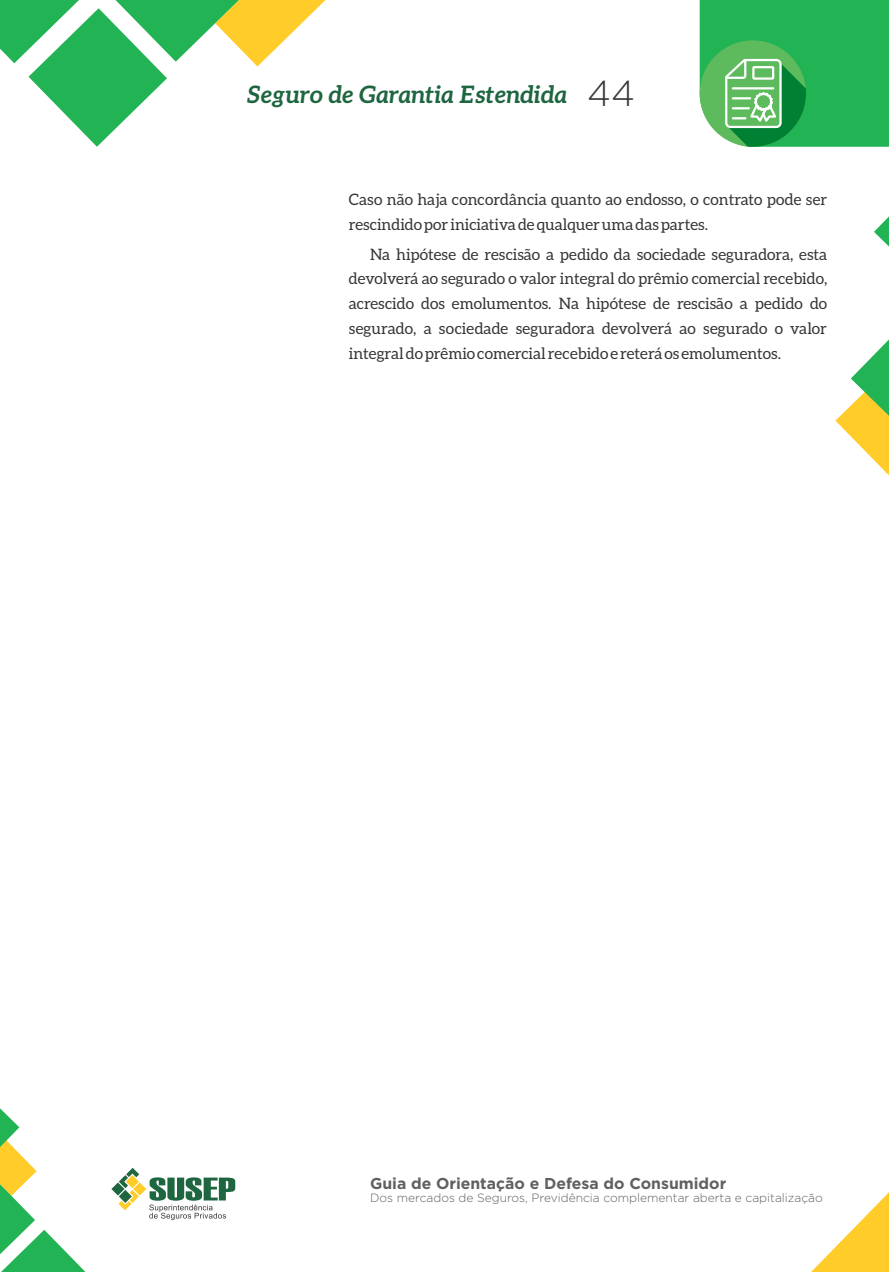
<style>
.page{position:relative;width:889px;height:1272px;background:#fff}
.page>*{position:absolute;margin:0;border:0;box-sizing:border-box;transform-origin:0 0}
.t1{font:300 36px "Gotham";color:#373435}
.t2{font:italic 700 24px "Aleo";color:#1e6640}
.t3{font:15.75px/24.8px "Aleo";color:#373435}
.t4{font:700 15.75px "Gotham";color:#606062}
.t5{font:300 12px "Gotham";color:#606062}
</style>
<div class="page">
<svg style="left:111px;top:1167px;width:124px;height:53px"></svg>
<svg style="left:812px;top:1192px;width:77px;height:79px"></svg>
<svg style="left:0;top:1108px;width:85px;height:163px"></svg>
<svg style="left:874px;top:216px;width:15px;height:31px"></svg>
<svg style="left:835px;top:339px;width:54px;height:137px"></svg>
<svg style="left:0;top:0;width:326px;height:147px"></svg>
<svg style="left:699px;top:0;width:190px;height:147px;background:#3bb660"></svg>
<h2 class="t2" style="left:247px;top:84px;width:322px">Seguro de Garantia Estendida</h2>
<h1 class="t1" style="left:587px;top:74px;width:49px">44</h1>
<p class="t3" style="left:349px;top:188px;width:480px">Caso não haja concordância quanto ao endosso, o contrato pode ser rescindido por iniciativa de qualquer uma das partes.</p>
<p class="t3" style="left:349px;top:242px;width:480px;text-align:justify;text-indent:21px">Na hipótese de rescisão a pedido da sociedade seguradora, esta devolverá ao segurado o valor integral do prêmio comercial recebido, acrescido dos emolumentos. Na hipótese de rescisão a pedido do segurado, a sociedade seguradora devolverá ao segurado o valor integral do prêmio comercial recebido e reterá os emolumentos.</p>
<p class="t4" style="left:370px;top:1174px;width:358px">Guia de Orientação e Defesa do Consumidor</p>
<p class="t5" style="left:370px;top:1191px;width:454px">Dos mercados de Seguros, Previdência complementar aberta e capitalização</p>
</div>
